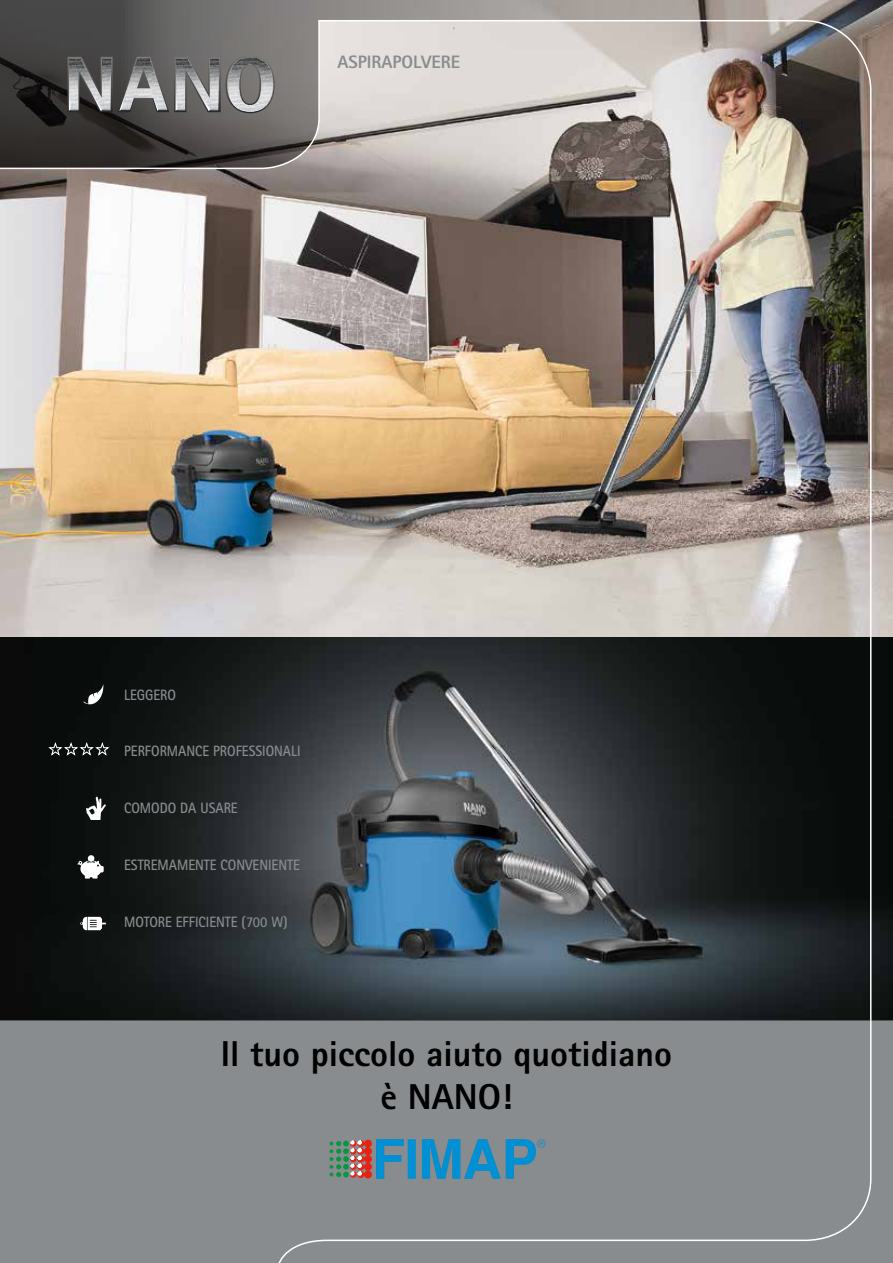
<style>
.page{position:relative;width:893px;height:1263px;background:#fff}
.page>*{position:absolute;margin:0;border:0;box-sizing:border-box;transform-origin:0 0}
.t1{font:800 36px/43.2px "Rotis Sans Serif";color:#000;text-align:center}
.t2{font:800 18px "Rotis Sans Serif";color:#898c8e}
.t3{font:700 15px "Rotis Sans Serif";color:#898c8e;scale:.9 1}
</style>
<div class="page">
<img style="left:0;top:0;width:893px;height:1020px">
<img style="left:185px;top:14px;width:132px;height:140px">
<img style="left:26px;top:15px;width:106px;height:138px">
<svg style="left:67px;top:56px;width:208px;height:57px"></svg>
<img style="left:132px;top:15px;width:131px;height:138px">
<svg style="left:86px;top:797px;width:20px;height:22px"></svg>
<svg style="left:47px;top:742px;width:64px;height:15px"></svg>
<svg style="left:77px;top:855px;width:27px;height:23px"></svg>
<svg style="left:84px;top:684px;width:20px;height:20px"></svg>
<svg style="left:80px;top:917px;width:26px;height:13px"></svg>
<div style="left:0;top:1020px;width:276px;height:243px;background:#898c8e"></div>
<div style="left:276px;top:1019px;width:617px;height:244px;background:#898c8e"></div>
<p class="t2" style="left:337px;top:51px;width:124px">ASPIRAPOLVERE</p>
<p class="t3" style="left:124px;top:685px;width:59px">LEGGERO</p>
<p class="t3" style="left:124px;top:742px;width:198px">PERFORMANCE PROFESSIONALI</p>
<p class="t3" style="left:124px;top:798px;width:128px">COMODO DA USARE</p>
<p class="t3" style="left:124px;top:855px;width:197px">ESTREMAMENTE CONVENIENTE</p>
<p class="t3" style="left:124px;top:913px;width:183px">MOTORE EFFICIENTE (700 W)</p>
<h1 class="t1" style="left:221px;top:1031px;width:453px">Il tuo piccolo aiuto quotidiano è NANO!</h1>
</div>
